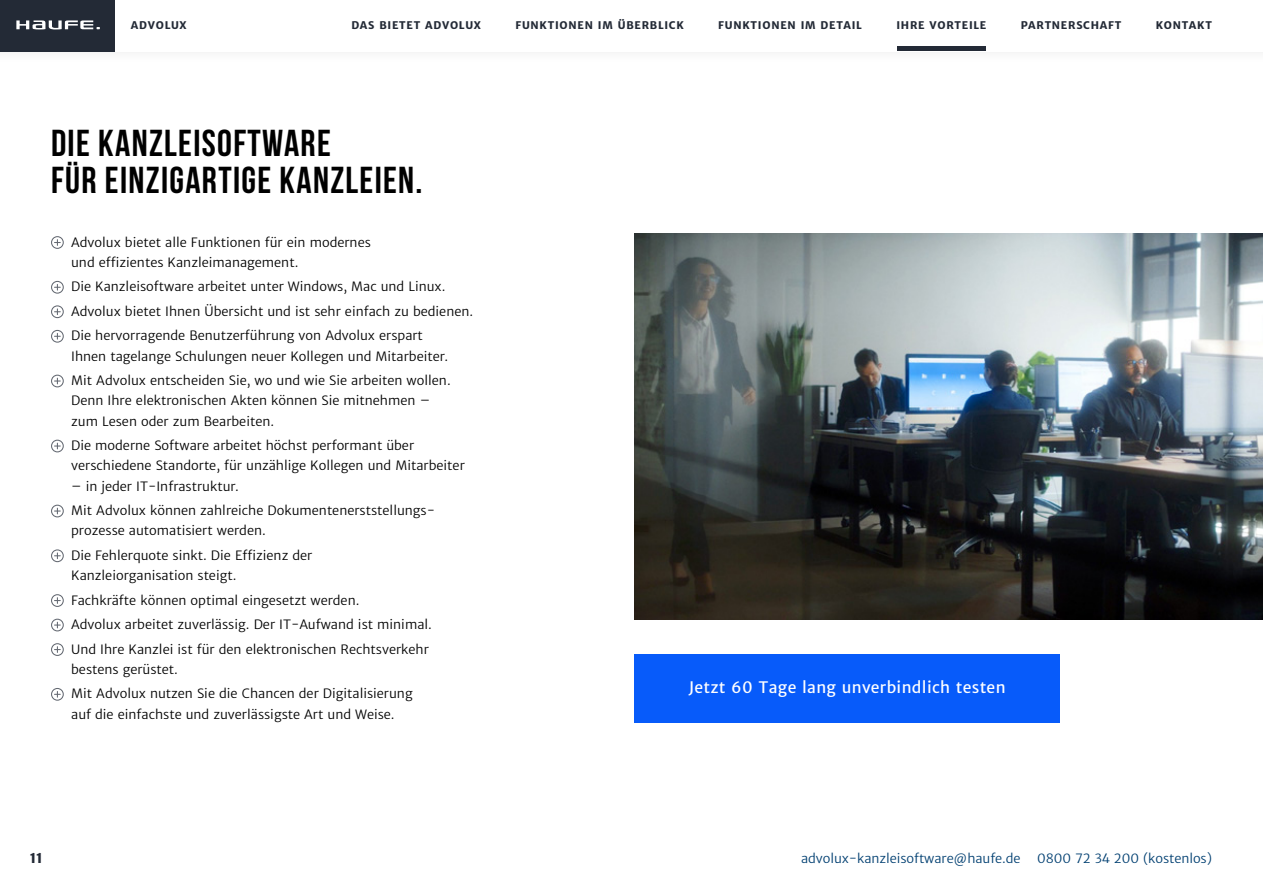
<style>
.page{position:relative;width:1263px;height:893px;background:#fff}
.page>*{position:absolute;margin:0;border:0;box-sizing:border-box;transform-origin:0 0}
.t1{font:700 37.5px/37.5px "Bebas Neue";letter-spacing:.035em;color:#000}
.t2{font:15.75px "Haufe Merriweather Sans";letter-spacing:.02em;color:#fff}
.t3{font:700 13.5px "Haufe Merriweather Sans";color:#232a36}
.t4{font:12.75px/24.5px "Haufe Merriweather Sans Lt";color:#000}
.t5{font:12.75px "Haufe Merriweather Sans Lt";letter-spacing:-.005em;color:#013f71}
.t6{font:700 10.5px "Haufe Merriweather Sans";letter-spacing:.07em;color:#232a36}
</style>
<div class="page">
<div style="left:634px;top:654px;width:426px;height:69px;background:#075bfa"></div>
<img style="left:634px;top:234px;width:629px;height:385px">
<div style="left:51px;top:236px;width:13px;height:13px;border:1px solid #636871;border-radius:50%"></div>
<svg style="left:55px;top:240px;width:5px;height:5px"></svg>
<div style="left:51px;top:281px;width:13px;height:13px;border:1px solid #636871;border-radius:50%"></div>
<svg style="left:55px;top:284px;width:5px;height:6px"></svg>
<div style="left:51px;top:305px;width:13px;height:13px;border:1px solid #636871;border-radius:50%"></div>
<svg style="left:55px;top:309px;width:5px;height:6px"></svg>
<div style="left:51px;top:330px;width:13px;height:13px;border:1px solid #636871;border-radius:50%"></div>
<svg style="left:55px;top:333px;width:5px;height:6px"></svg>
<div style="left:51px;top:375px;width:13px;height:12px;border:1px solid #636871;border-radius:50%"></div>
<svg style="left:55px;top:378px;width:5px;height:6px"></svg>
<div style="left:51px;top:440px;width:13px;height:12px;border:1px solid #636871;border-radius:50%"></div>
<svg style="left:55px;top:443px;width:5px;height:6px"></svg>
<div style="left:51px;top:505px;width:13px;height:12px;border:1px solid #636871;border-radius:50%"></div>
<svg style="left:55px;top:508px;width:5px;height:6px"></svg>
<div style="left:51px;top:549px;width:13px;height:13px;border:1px solid #636871;border-radius:50%"></div>
<svg style="left:55px;top:553px;width:5px;height:6px"></svg>
<div style="left:51px;top:594px;width:13px;height:13px;border:1px solid #636871;border-radius:50%"></div>
<svg style="left:55px;top:598px;width:5px;height:5px"></svg>
<div style="left:51px;top:619px;width:13px;height:12px;border:1px solid #636871;border-radius:50%"></div>
<svg style="left:55px;top:622px;width:5px;height:6px"></svg>
<div style="left:51px;top:643px;width:13px;height:13px;border:1px solid #636871;border-radius:50%"></div>
<svg style="left:55px;top:647px;width:5px;height:5px"></svg>
<div style="left:51px;top:688px;width:13px;height:13px;border:1px solid #636871;border-radius:50%"></div>
<svg style="left:55px;top:691px;width:5px;height:6px"></svg>
<hr style="left:897px;top:47px;width:89px;height:4px;background:#232a36">
<div style="left:0;top:0;width:115px;height:51px;background:#232a36"></div>
<svg style="left:16px;top:20px;width:84px;height:9px"></svg>
<p class="t6" style="left:131px;top:19px;width:57px">ADVOLUX</p>
<p class="t6" style="left:352px;top:19px;width:131px">DAS BIETET ADVOLUX</p>
<p class="t6" style="left:515px;top:19px;width:170px">FUNKTIONEN IM ÜBERBLICK</p>
<p class="t6" style="left:718px;top:19px;width:145px">FUNKTIONEN IM DETAIL</p>
<p class="t6" style="left:896px;top:19px;width:91px">IHRE VORTEILE</p>
<p class="t6" style="left:1021px;top:19px;width:102px">PARTNERSCHAFT</p>
<p class="t6" style="left:1156px;top:19px;width:58px">KONTAKT</p>
<h1 class="t1" style="left:51px;top:124px;width:373px">DIE KANZLEISOFTWARE<br>FÜR EINZIGARTIGE KANZLEIEN.</h1>
<p class="t4" style="left:71px;top:232px;width:301px;line-height:20.2px">Advolux bietet alle Funktionen für ein modernes und effizientes Kanzleimanagement.</p>
<p class="t4" style="left:71px;top:275px;width:404px">Die Kanzleisoftware arbeitet unter Windows, Mac und Linux.<br>Advolux bietet Ihnen Übersicht und ist sehr einfach zu bedienen.<br>Die hervorragende Benutzerführung von Advolux erspart</p>
<p class="t4" style="left:71px;top:344px;width:381px">Ihnen tagelange Schulungen neuer Kollegen und Mitarbeiter.<br>Mit Advolux entscheiden Sie, wo und wie Sie arbeiten wollen.</p>
<p class="t4" style="left:71px;top:391px;width:360px;line-height:20.2px">Denn Ihre elektronischen Akten können Sie mitnehmen – zum Lesen oder zum Bearbeiten.</p>
<p class="t4" style="left:71px;top:436px;width:395px;line-height:20.2px">Die moderne Software arbeitet höchst performant über verschiedene Standorte, für unzählige Kollegen und Mitarbeiter</p>
<p class="t4" style="left:71px;top:474px;width:362px">– in jeder IT-Infrastruktur.<br>Mit Advolux können zahlreiche Dokumentenerststellungs-</p>
<p class="t4" style="left:71px;top:519px;width:243px">prozesse automatisiert werden.<br>Die Fehlerquote sinkt. Die Effizienz der</p>
<p class="t4" style="left:71px;top:563px;width:362px">Kanzleiorganisation steigt.<br>Fachkräfte können optimal eingesetzt werden.<br>Advolux arbeitet zuverlässig. Der IT-Aufwand ist minimal.<br>Und Ihre Kanzlei ist für den elektronischen Rechtsverkehr</p>
<p class="t4" style="left:71px;top:657px;width:343px">bestens gerüstet.<br>Mit Advolux nutzen Sie die Chancen der Digitalisierung</p>
<p class="t4" style="left:71px;top:702px;width:325px">auf die einfachste und zuverlässigste Art und Weise.</p>
<p class="t2" style="left:689px;top:678px;width:318px">Jetzt 60 Tage lang unverbindlich testen</p>
<p class="t3" style="left:30px;top:850px;width:14px">11</p>
<p class="t5" style="left:801px;top:851px;width:221px">advolux-kanzleisoftware@haufe.de</p>
<p class="t5" style="left:1037px;top:851px;width:176px">0800 72 34 200 (kostenlos)</p>
</div>
